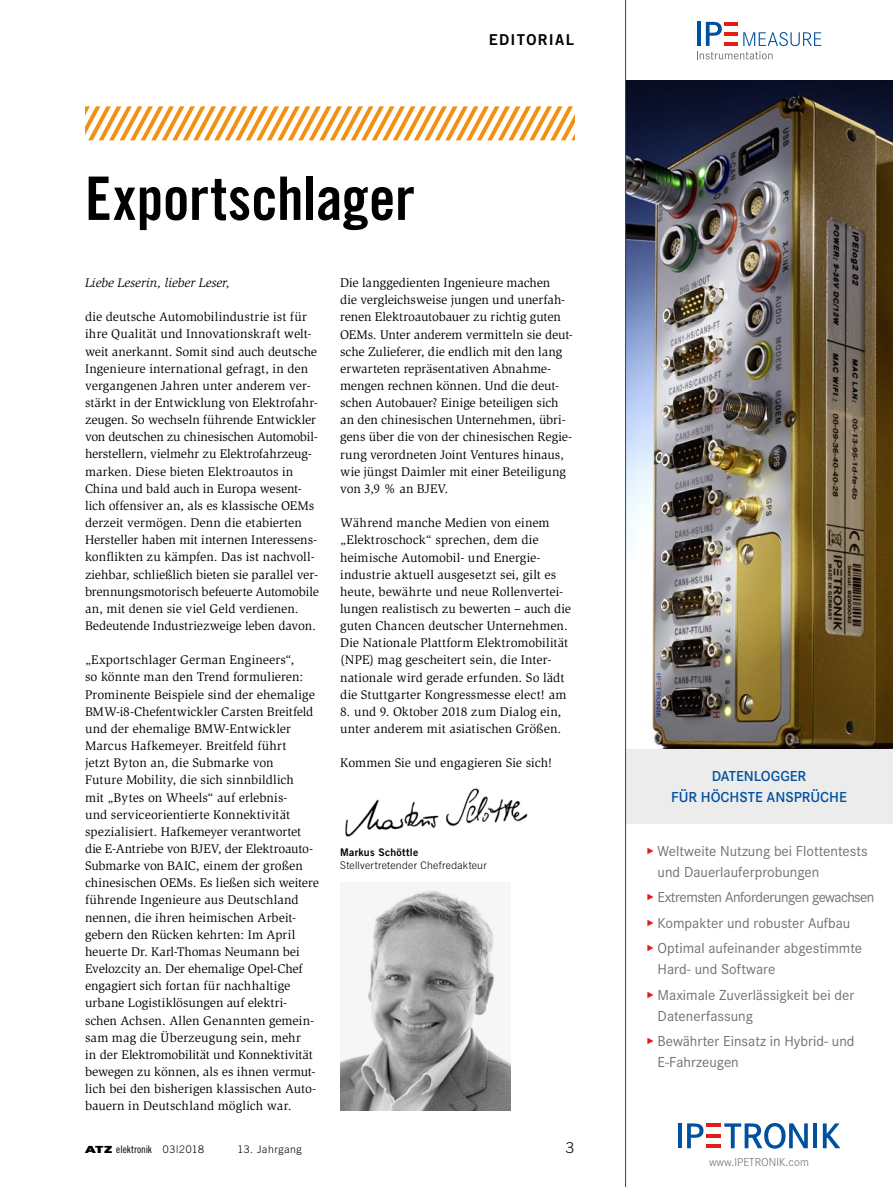
<style>
.page{position:relative;width:893px;height:1187px;background:#fff}
.page>*{position:absolute;margin:0;border:0;box-sizing:border-box;transform-origin:0 0}
.t1{font:60px "Trade Gothic LT Std Bd Cn 20";letter-spacing:-.005em;color:#000}
.t2{font:15px/25.5px "Corporate SOT";color:#6f7172}
.t3{font:600 15px/21px "Corporate SOT";color:#0050a0;text-align:center}
.t4{font:15px "Trade Gothic LT Std Bd 2";letter-spacing:.085em;color:#000}
.t5{font:300 15px "Trade Gothic LT Std";color:#000}
.t6{font:12.9px/17.1px "Slimbach Std";letter-spacing:-.005em;color:#000}
.t7{font:italic 12.9px "Slimbach Std";letter-spacing:-.005em;color:#000}
.t8{font:300 12px "Corporate SOT";color:#6f7172}
.t9{font:300 10.5px "Trade Gothic LT Std";letter-spacing:.025em;color:#000}
.t10{font:10.5px "Trade Gothic LT Std Cn 18";color:#000}
.t11{font:10.5px "Trade Gothic LT Std Bd 2";letter-spacing:.025em;color:#000}
.t12{font:300 10.5px "Trade Gothic LT Std";letter-spacing:.05em;color:#000}
.s1{font-family:"The Sans";font-weight:900}
.s2{font-family:"Trade Gothic LT Std";font-weight:300}
.s3{color:#e41e17}
</style>
<div class="page">
<svg style="left:85px;top:106px;width:489px;height:34px"></svg>
<img style="left:345px;top:788px;width:183px;height:49px">
<img style="left:340px;top:887px;width:170px;height:223px">
<svg style="left:697px;top:22px;width:124px;height:37px"></svg>
<hr style="left:678px;top:1123px;width:3px;height:25px;background:#0050a0">
<svg style="left:687px;top:1123px;width:16px;height:25px"></svg>
<svg style="left:724px;top:1123px;width:84px;height:25px"></svg>
<hr style="left:813px;top:1123px;width:4px;height:25px;background:#0050a0">
<svg style="left:823px;top:1123px;width:17px;height:25px"></svg>
<hr style="left:706px;top:1123px;width:14px;height:3px;background:#e41e17">
<hr style="left:706px;top:1144px;width:14px;height:4px;background:#e41e17">
<hr style="left:706px;top:1134px;width:14px;height:3px;background:#e41e17">
<img style="left:626px;top:81px;width:267px;height:667px">
<div style="left:625px;top:748px;width:268px;height:75px;background:#ececec"></div>
<hr style="left:625px;top:0;width:1px;height:1186px;background:#0050a0">
<h1 class="t1" style="left:85px;top:162px;width:331px">Exportschlager</h1>
<p class="t4" style="left:489px;top:30px;width:87px">EDITORIAL</p>
<p class="t7" style="left:85px;top:275px;width:146px">Liebe Leserin, lieber Leser,</p>
<p class="t6" style="left:85px;top:308px;width:235px">die deutsche Automobilindustrie ist für ihre Qualität und Innovationskraft welt&shy;weit anerkannt. Somit sind auch deutsche Ingenieure international gefragt, in den vergangenen Jahren unter anderem ver&shy;stärkt in der Entwicklung von Elektrofahr&shy;zeugen. So wechseln führende Entwickler von deutschen zu chinesischen Automobil&shy;herstellern, vielmehr zu Elektrofahrzeug&shy;marken. Diese bieten Elektroautos in China und bald auch in Europa wesent&shy;lich offensiver an, als es klassische OEMs derzeit vermögen. Denn die etabierten Hersteller haben mit internen Interessens&shy;konflikten zu kämpfen. Das ist nachvoll&shy;ziehbar, schließlich bieten sie parallel ver&shy;brennungsmotorisch befeuerte Automobile an, mit denen sie viel Geld verdienen.<br>Bedeutende Industriezweige leben davon.</p>
<p class="t6" style="left:85px;top:651px;width:235px">„Exportschlager German Engineers“,<br>so könnte man den Trend formulieren:<br>Prominente Beispiele sind der ehemalige BMW-i8-Chefentwickler Carsten Breitfeld und der ehemalige BMW-Entwickler Marcus Hafkemeyer. Breitfeld führt<br>jetzt Byton an, die Submarke von<br>Future Mobility, die sich sinnbildlich<br>mit „Bytes on Wheels“ auf erlebnis-<br>und serviceorientierte Konnektivität spezialisiert. Hafkemeyer verantwortet die E-Antriebe von BJEV, der Elektroauto-Submarke von BAIC, einem der großen chinesischen OEMs. Es ließen sich weitere führende Ingenieure aus Deutschland nennen, die ihren heimischen Arbeit&shy;gebern den Rücken kehrten: Im April heuerte Dr. Karl-Thomas Neumann bei Evelozcity an. Der ehemalige Opel-Chef engagiert sich fortan für nachhaltige urbane Logistiklösungen auf elektri&shy;schen Achsen. Allen Genannten gemein&shy;sam mag die Überzeugung sein, mehr<br>in der Elektromobilität und Konnektivität bewegen zu können, als es ihnen vermut&shy;lich bei den bisherigen klassischen Auto&shy;bauern in Deutschland möglich war.</p>
<p class="t6" style="left:340px;top:274px;width:234px">Die langgedienten Ingenieure machen<br>die vergleichsweise jungen und unerfah&shy;renen Elektroautobauer zu richtig guten OEMs. Unter anderem vermitteln sie deut&shy;sche Zulieferer, die endlich mit den lang erwarteten repräsentativen Abnahme&shy;mengen rechnen können. Und die deut&shy;schen Autobauer? Einige beteiligen sich an den chinesischen Unternehmen, übri&shy;gens über die von der chinesischen Regie&shy;rung verordneten Joint Ventures hinaus, wie jüngst Daimler mit einer Beteiligung von 3,9 % an BJEV.</p>
<p class="t6" style="left:340px;top:514px;width:232px">Während manche Medien von einem „Elektroschock“ sprechen, dem die heimische Automobil- und Energie&shy;industrie aktuell ausgesetzt sei, gilt es heute, bewährte und neue Rollenvertei&shy;lungen realistisch zu bewerten – auch die guten Chancen deutscher Unternehmen.<br>Die Nationale Plattform Elektromobilität (NPE) mag gescheitert sein, die Inter&shy;nationale wird gerade erfunden. So lädt die Stuttgarter Kongressmesse elect! am</p>
<p class="t6" style="left:340px;top:703px;width:223px">8. und 9. Oktober 2018 zum Dialog ein, unter anderem mit asiatischen Größen.</p>
<p class="t6" style="left:340px;top:754px;width:214px">Kommen Sie und engagieren Sie sich!</p>
<p class="t11" style="left:340px;top:845px;width:80px">Markus Schöttle</p>
<p class="t9" style="left:340px;top:859px;width:148px">Stellvertretender Chefredakteur</p>
<p class="t10" style="left:85px;top:1142px;width:120px"><span class="s1">ATZ</span> elektronik <span class="s2">03|2018</span></p>
<p class="t12" style="left:237px;top:1142px;width:66px">13. Jahrgang</p>
<p class="t5" style="left:566px;top:1138px;width:10px">3</p>
<p class="t3" style="left:671px;top:765px;width:177px">DATENLOGGER<br>FÜR HÖCHSTE ANSPRÜCHE</p>
<p class="t2" style="left:658px;top:840px;width:212px;line-height:21px;text-indent:-11px"><span class="s3">▸</span> Weltweite Nutzung bei Flottentests und Dauerlauferprobungen</p>
<p class="t2" style="left:646px;top:884px;width:230px"><span class="s3">▸</span> Extremsten Anforderungen gewachsen <span class="s3">▸</span> Kompakter und robuster Aufbau<br><span class="s3">▸</span> Optimal aufeinander abgestimmte</p>
<p class="t2" style="left:646px;top:956px;width:209px;text-indent:11px">Hard- und Software<br><span class="s3">▸</span> Maximale Zuverlässigkeit bei der</p>
<p class="t2" style="left:646px;top:1003px;width:210px;text-indent:11px">Datenerfassung<br><span class="s3">▸</span> Bewährter Einsatz in Hybrid- und</p>
<p class="t2" style="left:658px;top:1049px;width:83px">E-Fahrzeugen</p>
<p class="t8" style="left:709px;top:1154px;width:101px">www.IPETRONIK.com</p>
</div>
